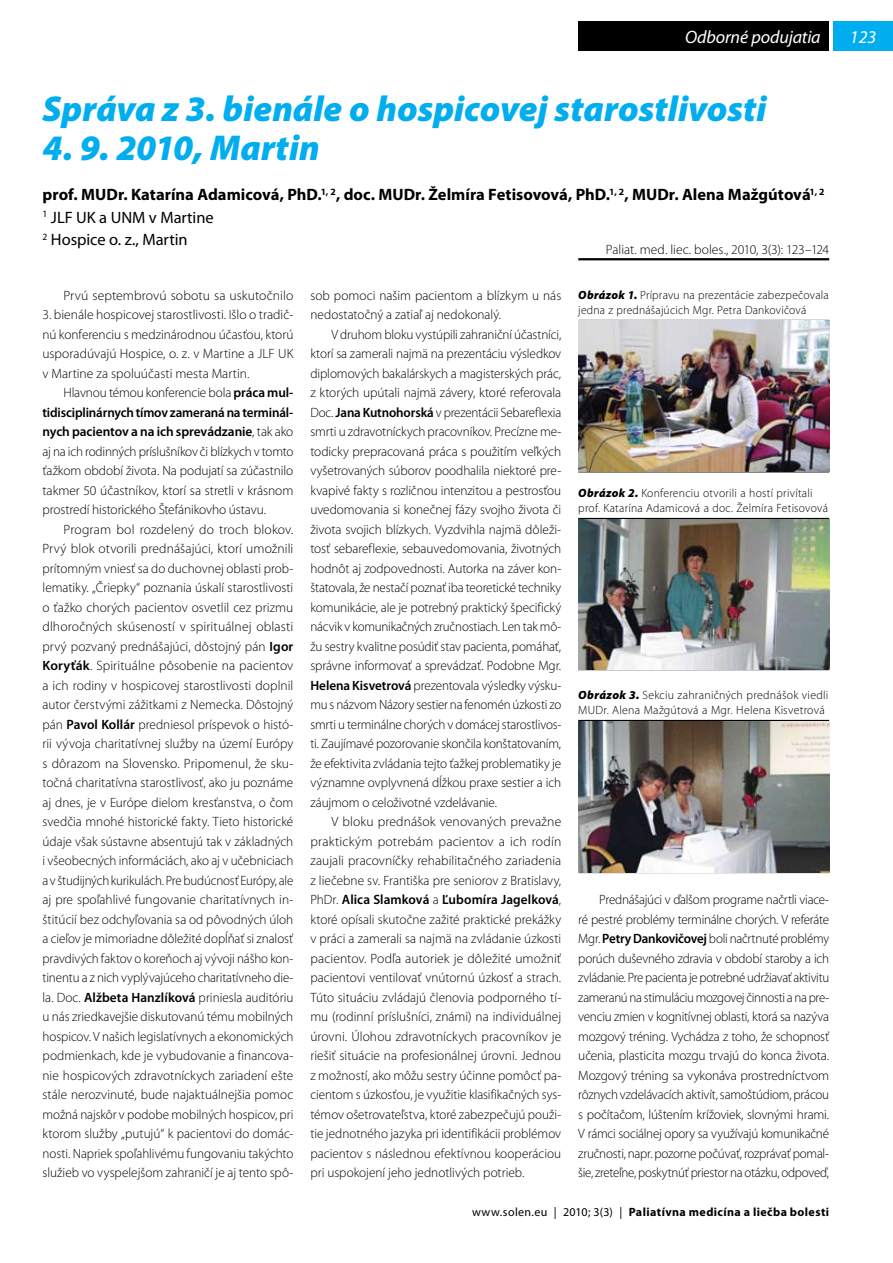
<style>
.page{position:relative;width:893px;height:1263px;background:#fff}
.page>*{position:absolute;margin:0;border:0;box-sizing:border-box;transform-origin:0 0}
.t1{font:italic 900 36px "Myriad Pro";color:#00aeef}
.t2{font:italic 18px "Myriad Pro";letter-spacing:-.005em;color:#fff}
.t3{font:700 16.5px/22.5px "Myriad Pro";color:#000}
.t4{font:300 13.5px/19.5px "Myriad Pro";letter-spacing:-.005em;color:#000;text-align:justify}
.t5{font:300 12px/15px "Myriad Pro";letter-spacing:.02em;color:#000}
.t6{font:700 12px "Myriad Pro";letter-spacing:.035em;color:#000}
.s1{font-weight:400}
.s2{font-weight:600}
.s3{font-weight:900;font-style:italic}
</style>
<div class="page">
<div style="left:833px;top:21px;width:60px;height:30px;background:#00aeef"></div>
<div style="left:578px;top:21px;width:251px;height:30px;background:#000"></div>
<hr style="left:578px;top:258px;width:251px;height:2px;background:#000">
<hr style="left:578px;top:472px;width:251px;height:1px;background:#000">
<img style="left:578px;top:320px;width:251px;height:152px">
<hr style="left:578px;top:669px;width:251px;height:1px;background:#000">
<hr style="left:578px;top:518px;width:251px;height:1px;background:#000">
<img style="left:578px;top:519px;width:251px;height:150px">
<hr style="left:578px;top:872px;width:251px;height:1px;background:#000">
<hr style="left:578px;top:720px;width:251px;height:1px;background:#000">
<img style="left:578px;top:721px;width:251px;height:151px">
<h2 class="t2" style="left:685px;top:26px;width:137px">Odborné podujatia</h2>
<h1 class="t1" style="left:43px;top:84px;width:726px">Správa z 3. bienále o hospicovej starostlivosti</h1>
<h1 class="t1" style="left:43px;top:123px;width:279px">4. 9. 2010, Martin</h1>
<p class="t3" style="left:43px;top:183px;width:783px">prof. MUDr. Katarína Adamicová, PhD.<sup>1,</sup> <sup>2</sup>, doc. MUDr. Želmíra Fetisovová, PhD.<sup>1,</sup> <sup>2</sup>, MUDr. Alena Mažgútová<sup>1,</sup> <sup>2<br></sup><sup>1</sup> <span class="s1">JLF UK a UNM v Martine<br></span><sup>2</sup> <span class="s1">Hospice o. z., Martin</span></p>
<p class="t4" style="left:606px;top:240px;width:225px">Paliat. med. liec. boles., 2010, 3(3): 123–124</p>
<p class="t4" style="left:64px;top:285px;width:231px">Prvú septembrovú sobotu sa uskutočnilo</p>
<p class="t4" style="left:43px;top:305px;width:252px">3. bienále hospicovej starostlivosti. Išlo o tradič&shy;nú konferenciu s medzinárodnou účasťou, ktorú usporadúvajú Hospice, o. z. v Martine a JLF UK v Martine za spoluúčasti mesta Martin.</p>
<p class="t4" style="left:43px;top:383px;width:252px;text-indent:21px">Hlavnou témou konferencie bola <span class="s2">práca mul&shy;tidisciplinárnych tímov zameraná na terminál&shy;nych pacientov a na ich sprevádzanie</span>, tak ako aj na ich rodinných príslušníkov či blízkych v tomto ťažkom období života. Na podujatí sa zúčastnilo takmer 50 účastníkov, ktorí sa stretli v krásnom prostredí historického Štefánikovho ústavu.</p>
<p class="t4" style="left:43px;top:519px;width:252px;text-indent:21px">Program bol rozdelený do troch blokov.<br>Prvý blok otvorili prednášajúci, ktorí umožnili prítomným vniesť sa do duchovnej oblasti prob&shy;lematiky. „Čriepky“ poznania úskalí starostlivosti o ťažko chorých pacientov osvetlil cez prizmu dlhoročných skúseností v spirituálnej oblasti prvý pozvaný prednášajúci, dôstojný pán <span class="s2">Igor Koryťák</span>. Spirituálne pôsobenie na pacientov a ich rodiny v hospicovej starostlivosti doplnil autor čerstvými zážitkami z Nemecka. Dôstojný pán <span class="s2">Pavol Kollár</span> predniesol príspevok o histó&shy;rii vývoja charitatívnej služby na území Európy s dôrazom na Slovensko. Pripomenul, že sku&shy;točná charitatívna starostlivosť, ako ju poznáme aj dnes, je v Európe dielom kresťanstva, o čom svedčia mnohé historické fakty. Tieto historické údaje však sústavne absentujú tak v základných i všeobecných informáciách, ako aj v učebniciach a v študijných kurikulách. Pre budúcnosť Európy, ale aj pre spoľahlivé fungovanie charitatívnych in&shy;štitúcií bez odchyľovania sa od pôvodných úloh a cieľov je mimoriadne dôležité dopĺňať si znalosť pravdivých faktov o koreňoch aj vývoji nášho kon&shy;tinentu a z nich vyplývajúceho charitatívneho die&shy;la. Doc. <span class="s2">Alžbeta Hanzlíková</span> priniesla auditóriu u nás zriedkavejšie diskutovanú tému mobilných hospicov. V našich legislatívnych a ekonomických podmienkach, kde je vybudovanie a financova&shy;nie hospicových zdravotníckych zariadení ešte stále nerozvinuté, bude najaktuálnejšia pomoc možná najskôr v podobe mobilných hospicov, pri ktorom služby „putujú“ k pacientovi do domác&shy;nosti. Napriek spoľahlivému fungovaniu takýchto služieb vo vyspelejšom zahraničí je aj tento spô-</p>
<p class="t4" style="left:310px;top:285px;width:252px">sob pomoci našim pacientom a blízkym u nás nedostatočný a zatiaľ aj nedokonalý.</p>
<p class="t4" style="left:310px;top:324px;width:252px;text-indent:21px">V druhom bloku vystúpili zahraniční účastníci, ktorí sa zamerali najmä na prezentáciu výsledkov diplomových bakalárskych a magisterských prác, z ktorých upútali najmä závery, ktoré referovala Doc. <span class="s2">Jana Kutnohorská</span> v prezentácii Sebareflexia smrti u zdravotníckych pracovníkov. Precízne me&shy;todicky prepracovaná práca s použitím veľkých vyšetrovaných súborov poodhalila niektoré pre&shy;kvapivé fakty s rozličnou intenzitou a pestrosťou uvedomovania si konečnej fázy svojho života či života svojich blízkych. Vyzdvihla najmä dôleži&shy;tosť sebareflexie, sebauvedomovania, životných hodnôt aj zodpovednosti. Autorka na záver kon&shy;štatovala, že nestačí poznať iba teoretické techniky komunikácie, ale je potrebný praktický špecifický nácvik v komunikačných zručnostiach. Len tak mô&shy;žu sestry kvalitne posúdiť stav pacienta, pomáhať, správne informovať a sprevádzať. Podobne Mgr.<br><span class="s2">Helena Kisvetrová</span> prezentovala výsledky výsku&shy;mu s názvom Názory sestier na fenomén úzkosti zo smrti u terminálne chorých v domácej starostlivos&shy;ti. Zaujímavé pozorovanie skončila konštatovaním, že efektivita zvládania tejto ťažkej problematiky je významne ovplyvnená dĺžkou praxe sestier a ich záujmom o celoživotné vzdelávanie.</p>
<p class="t4" style="left:310px;top:812px;width:252px;text-indent:21px">V bloku prednášok venovaných prevažne praktickým potrebám pacientov a ich rodín zaujali pracovníčky rehabilitačného zariadenia z liečebne sv. Františka pre seniorov z Bratislavy, PhDr. <span class="s2">Alica Slamková</span> a <span class="s2">Ľubomíra Jagelková</span>, ktoré opísali skutočne zažité praktické prekážky v práci a zamerali sa najmä na zvládanie úzkosti pacientov. Podľa autoriek je dôležité umožniť pacientovi ventilovať vnútornú úzkosť a strach.<br>Túto situáciu zvládajú členovia podporného tí&shy;mu (rodinní príslušníci, známi) na individuálnej úrovni. Úlohou zdravotníckych pracovníkov je riešiť situácie na profesionálnej úrovni. Jednou z možností, ako môžu sestry účinne pomôcť pa&shy;cientom s úzkosťou, je využitie klasifikačných sys&shy;témov ošetrovateľstva, ktoré zabezpečujú použi&shy;tie jednotného jazyka pri identifikácii problémov pacientov s následnou efektívnou kooperáciou pri uspokojení jeho jednotlivých potrieb.</p>
<p class="t5" style="left:578px;top:288px;width:252px"><span class="s3">Obrázok 1.</span> Prípravu na prezentácie zabezpečovala jedna z prednášajúcich Mgr. Petra Dankovičová</p>
<p class="t5" style="left:578px;top:485px;width:251px"><span class="s3">Obrázok 2.</span> Konferenciu otvorili a hostí privítali prof. Katarína Adamicová a doc. Želmíra Fetisovová</p>
<p class="t5" style="left:578px;top:687px;width:252px"><span class="s3">Obrázok 3.</span> Sekciu zahraničných prednášok viedli<br>MUDr. Alena Mažgútová a Mgr. Helena Kisvetrová</p>
<p class="t4" style="left:578px;top:890px;width:252px;text-indent:21px">Prednášajúci v ďalšom programe načrtli viace&shy;ré pestré problémy terminálne chorých. V referáte Mgr. <span class="s2">Petry Dankovičovej</span> boli načrtnuté problémy porúch duševného zdravia v období staroby a ich zvládanie. Pre pacienta je potrebné udržiavať aktivitu zameranú na stimuláciu mozgovej činnosti a na pre&shy;venciu zmien v kognitívnej oblasti, ktorá sa nazýva mozgový tréning. Vychádza z toho, že schopnosť učenia, plasticita mozgu trvajú do konca života.<br>Mozgový tréning sa vykonáva prostredníctvom rôznych vzdelávacích aktivít, samoštúdiom, prácou s počítačom, lúštením krížoviek, slovnými hrami.<br>V rámci sociálnej opory sa využívajú komunikačné zručnosti, napr. pozorne počúvať, rozprávať pomal&shy;šie, zreteľne, poskytnúť priestor na otázku, odpoveď,</p>
<p class="t6" style="left:472px;top:1204px;width:359px"><span class="s1">www.solen.eu | 2010; 3(3) |</span> Paliatívna medicína a liečba bolesti</p>
<h2 class="t2" style="left:850px;top:26px;width:28px">123</h2>
</div>
